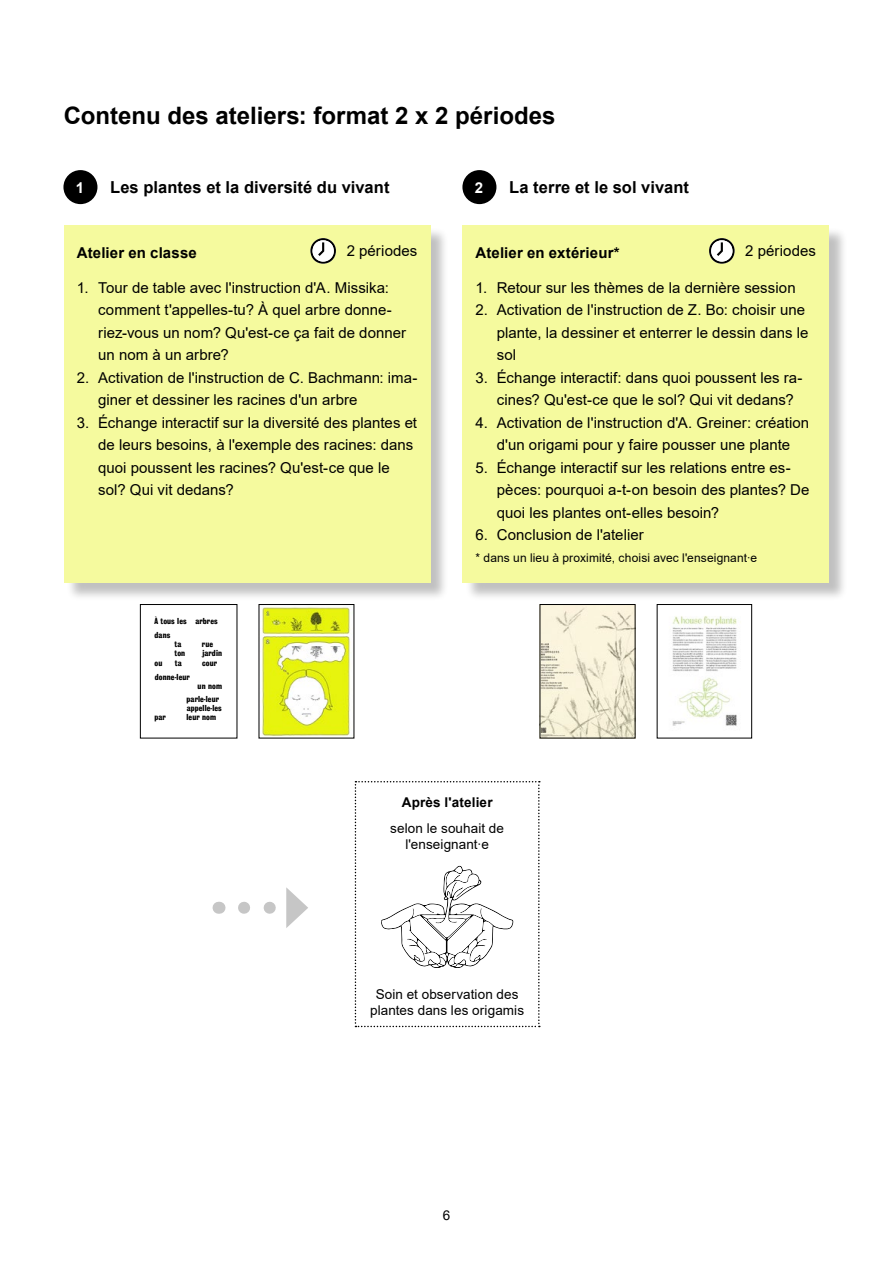
<style>
.page{position:relative;width:893px;height:1263px;background:#fff}
.page>*{position:absolute;margin:0;border:0;box-sizing:border-box;transform-origin:0 0}
.t1{font:700 24px "Arial";color:#000}
.t2{font:700 16.5px "Arial";letter-spacing:.005em;color:#000}
.t3{font:15px/22.5px "Arial";letter-spacing:.005em;color:#000}
.t4{font:700 15px "Arial";letter-spacing:.01em;color:#000}
.t5{font:700 15px "Arial";color:#fff}
.t6{font:13.5px/16.2px "Arial";letter-spacing:.005em;color:#000;text-align:center}
.t7{font:700 13.5px "Arial";letter-spacing:.015em;color:#000}
.t8{font:12px "Arial";letter-spacing:.01em;color:#000}
.t9{font:9px/13.5px "Grotesque No 9 T";letter-spacing:.01em;color:#000}
</style>
<div class="page">
<div style="left:465px;top:227px;width:383px;height:374px;background:#000;opacity:.25"></div>
<div style="left:463px;top:225px;width:366px;height:358px;background:#f5fa9e"></div>
<div style="left:63px;top:170px;width:34px;height:34px;background:#000;border-radius:50%"></div>
<div style="left:66px;top:227px;width:383px;height:374px;background:#000;opacity:.25"></div>
<div style="left:64px;top:225px;width:366px;height:358px;background:#f5fa9e"></div>
<svg style="left:310px;top:238px;width:26px;height:26px"></svg>
<div style="left:462px;top:170px;width:34px;height:34px;background:#000;border-radius:50%"></div>
<svg style="left:709px;top:238px;width:26px;height:26px"></svg>
<img style="left:261px;top:607px;width:90px;height:129px">
<img style="left:542px;top:606px;width:91px;height:130px">
<img style="left:672px;top:616px;width:65px;height:110px">
<div style="left:657px;top:604px;width:95px;height:134px;border:1px solid #000"></div>
<div style="left:140px;top:604px;width:97px;height:134px;border:1px solid #000"></div>
<svg style="left:355px;top:781px;width:185px;height:246px"></svg>
<svg style="left:219px;top:902px;width:1px;height:12px"></svg>
<svg style="left:244px;top:887px;width:64px;height:41px"></svg>
<h1 class="t1" style="left:64px;top:98px;width:493px">Contenu des ateliers: format 2 x 2 périodes</h1>
<p class="t5" style="left:76px;top:177px;width:10px">1</p>
<p class="t2" style="left:110px;top:176px;width:281px">Les plantes et la diversité du vivant</p>
<p class="t3" style="left:347px;top:240px;width:72px">2 périodes</p>
<p class="t4" style="left:77px;top:242px;width:121px">Atelier en classe</p>
<p class="t3" style="left:98px;top:276px;width:309px;text-indent:-21px">1. Tour de table avec l'instruction d'A. Missika: comment t'appelles-tu? À quel arbre donne&shy;riez-vous un nom? Qu'est-ce ça fait de donner un nom à un arbre?</p>
<p class="t3" style="left:98px;top:366px;width:321px;text-indent:-21px">2. Activation de l'instruction de C. Bachmann: ima&shy;giner et dessiner les racines d'un arbre</p>
<p class="t3" style="left:98px;top:411px;width:320px;text-indent:-21px">3. Échange interactif sur la diversité des plantes et de leurs besoins, à l'exemple des racines: dans quoi poussent les racines? Qu'est-ce que le sol? Qui vit dedans?</p>
<p class="t9" style="left:154px;top:615px;width:65px">À tous les arbres dans</p>
<p class="t9" style="left:175px;top:637px;width:8px">ta</p>
<p class="t9" style="left:202px;top:637px;width:13px">rue</p>
<p class="t9" style="left:175px;top:646px;width:12px">ton</p>
<p class="t9" style="left:202px;top:646px;width:21px">jardin</p>
<p class="t9" style="left:154px;top:657px;width:9px">ou</p>
<p class="t9" style="left:175px;top:657px;width:8px">ta</p>
<p class="t9" style="left:202px;top:657px;width:16px">cour</p>
<p class="t9" style="left:155px;top:670px;width:36px">donne-leur</p>
<p class="t9" style="left:187px;top:679px;width:37px;text-indent:11px">un nom parle-leur</p>
<p class="t9" style="left:187px;top:702px;width:37px">appelle-les</p>
<p class="t9" style="left:155px;top:711px;width:13px">par</p>
<p class="t9" style="left:186px;top:711px;width:31px">leur nom</p>
<p class="t5" style="left:475px;top:177px;width:10px">2</p>
<p class="t2" style="left:509px;top:176px;width:181px">La terre et le sol vivant</p>
<p class="t3" style="left:745px;top:240px;width:72px">2 périodes</p>
<p class="t4" style="left:476px;top:242px;width:146px">Atelier en extérieur*</p>
<p class="t3" style="left:476px;top:276px;width:322px">1. Retour sur les thèmes de la dernière session</p>
<p class="t3" style="left:497px;top:299px;width:313px;text-indent:-21px">2. Activation de l'instruction de Z. Bo: choisir une plante, la dessiner et enterrer le dessin dans le sol</p>
<p class="t3" style="left:497px;top:366px;width:307px;text-indent:-21px">3. Échange interactif: dans quoi poussent les ra&shy;cines? Qu'est-ce que le sol? Qui vit dedans?</p>
<p class="t3" style="left:476px;top:411px;width:335px;text-align:center">4. Activation de l'instruction d'A. Greiner: création d'un origami pour y faire pousser une plante</p>
<p class="t3" style="left:497px;top:456px;width:314px;text-indent:-21px">5. Échange interactif sur les relations entre es&shy;pèces: pourquoi a-t-on besoin des plantes? De quoi les plantes ont-elles besoin?</p>
<p class="t3" style="left:476px;top:524px;width:170px">6. Conclusion de l'atelier</p>
<p class="t8" style="left:476px;top:549px;width:283px">* dans un lieu à proximité, choisi avec l'enseignant·e</p>
<p class="t7" style="left:402px;top:792px;width:92px">Après l'atelier</p>
<p class="t6" style="left:390px;top:820px;width:115px">selon le souhait de l'enseignant·e</p>
<p class="t6" style="left:370px;top:986px;width:155px">Soin et observation des plantes dans les origamis</p>
<p class="t6" style="left:443px;top:1207px;width:9px">6</p>
</div>
